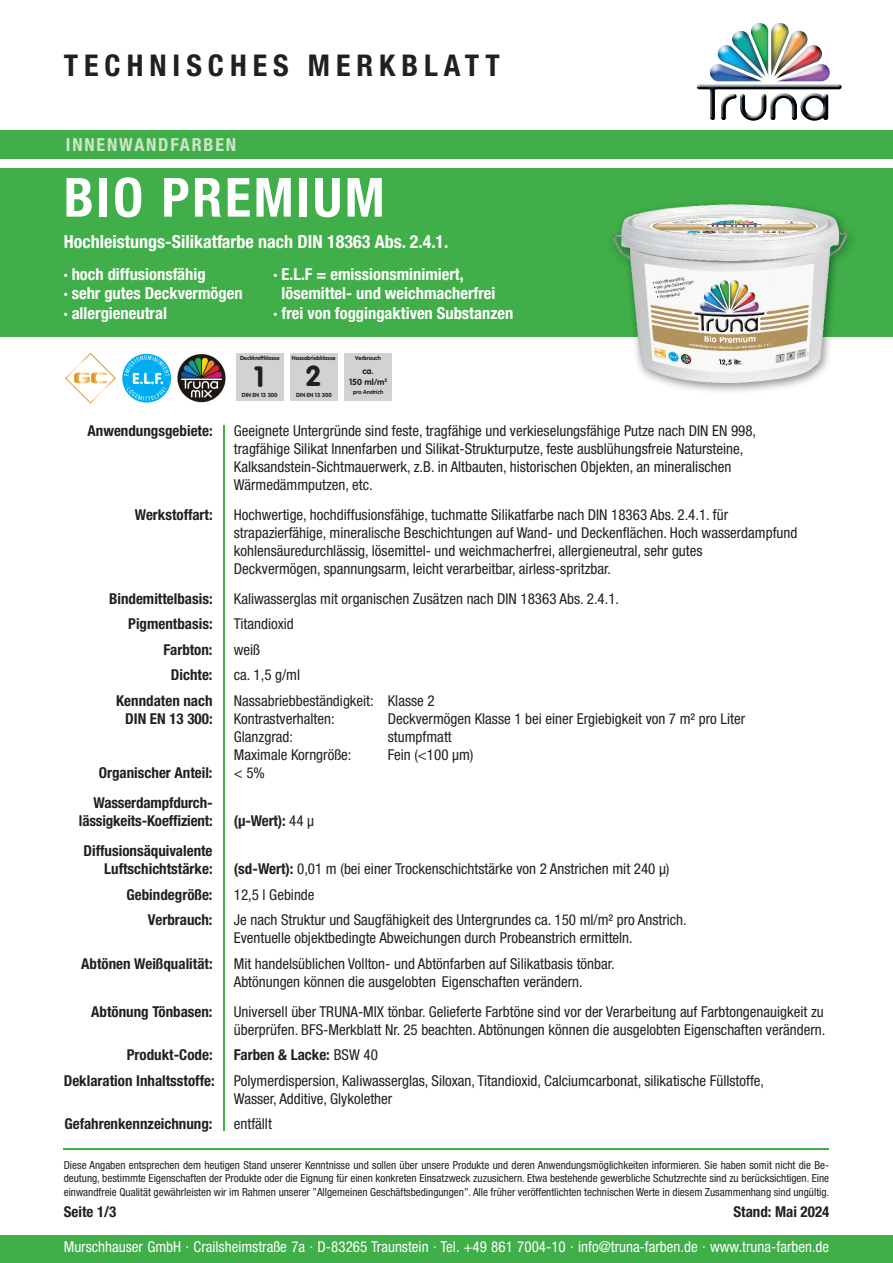
<style>
.page{position:relative;width:893px;height:1263px;background:#fff}
.page>*{position:absolute;margin:0;border:0;box-sizing:border-box;transform-origin:0 0}
.t1{font:700 condensed 54px "Helvetica Neue LT Pro";letter-spacing:.05em;color:#fff}
.t2{font:700 condensed 30px "Helvetica Neue LT Pro";letter-spacing:.2em;color:#231f20}
.t3{font:28.65px "VAG Rounded Bold";color:#231f20}
.t4{font:700 condensed 18px "Helvetica Neue LT Pro";color:#fff}
.t5{font:700 condensed 18px "Helvetica Neue LT Pro";letter-spacing:.1em;color:#cfe5c9}
.t6{font:700 condensed 16.5px/19.5px "Helvetica Neue LT Pro";color:#fff}
.t7{font:condensed 15px/18px "Helvetica Neue LT Pro";color:#231f20}
.t8{font:700 condensed 15px/18px "Helvetica Neue LT Pro";color:#231f20;text-align:right}
.t9{font:condensed 15px "Helvetica Neue LT Pro";color:#fff}
.t10{font:condensed 11.1px/13.5px "Helvetica Neue LT Pro";color:#231f20;text-align:justify}
.t11{font:8.55px/10.5px "VAG Rounded Bold";color:#231f20;text-align:center}
.t12{font:5.7px "VAG Rounded Bold";color:#231f20}
.s1{font-weight:400}
.s2{font-weight:700}
</style>
<div class="page">
<div style="left:1px;top:168px;width:892px;height:169px;background:#40ae49"></div>
<div style="left:1px;top:130px;width:892px;height:29px;background:#40ae49"></div>
<img style="left:697px;top:23px;width:145px;height:98px">
<img style="left:177px;top:353px;width:49px;height:50px">
<svg style="left:65px;top:353px;width:106px;height:51px"></svg>
<div style="left:236px;top:353px;width:47px;height:48px;background:#d1d2d4"></div>
<div style="left:290px;top:353px;width:48px;height:48px;background:#d1d2d4"></div>
<div style="left:344px;top:353px;width:48px;height:48px;background:#d1d2d4"></div>
<hr style="left:64px;top:1148px;width:765px;height:2px;background:#40ae49">
<div style="left:0;top:1235px;width:893px;height:28px;background:#40ae49"></div>
<hr style="left:223px;top:425px;width:2px;height:706px;background:#40ae49">
<img style="left:613px;top:203px;width:239px;height:189px">
<h2 class="t2" style="left:64px;top:47px;width:437px">TECHNISCHES MERKBLATT</h2>
<p class="t5" style="left:66px;top:133px;width:172px">INNENWANDFARBEN</p>
<h1 class="t1" style="left:64px;top:165px;width:322px">BIO PREMIUM</h1>
<p class="t4" style="left:64px;top:230px;width:386px">Hochleistungs-Silikatfarbe nach DIN 18363 Abs. 2.4.1.</p>
<p class="t6" style="left:64px;top:264px;width:180px">· hoch diffusionsfähig<br>· sehr gutes Deckvermögen · allergieneutral</p>
<p class="t6" style="left:274px;top:264px;width:192px">· E.L.F = emissionsminimiert,</p>
<p class="t6" style="left:281px;top:283px;width:216px">lösemittel- und weichmacherfrei</p>
<p class="t6" style="left:274px;top:303px;width:241px">· frei von foggingaktiven Substanzen</p>
<p class="t12" style="left:240px;top:355px;width:41px">Deckkraftklasse</p>
<p class="t12" style="left:292px;top:355px;width:45px">Nassabriebklasse</p>
<p class="t12" style="left:355px;top:355px;width:27px">Verbrauch</p>
<p class="t12" style="left:242px;top:392px;width:37px">DIN EN 13 300</p>
<p class="t12" style="left:296px;top:392px;width:37px">DIN EN 13 300</p>
<h3 class="t3" style="left:254px;top:360px;width:12px">1</h3>
<h3 class="t3" style="left:305px;top:359px;width:18px">2</h3>
<p class="t11" style="left:349px;top:366px;width:40px">ca.<br>150 ml/m<sup>2</sup></p>
<p class="t12" style="left:353px;top:388px;width:31px">pro Anstrich</p>
<p class="t8" style="left:88px;top:421px;width:126px">Anwendungsgebiete:</p>
<p class="t7" style="left:234px;top:422px;width:524px">Geeignete Untergründe sind feste, tragfähige und verkieselungsfähige Putze nach DIN EN 998, tragfähige Silikat Innenfarben und Silikat-Strukturputze, feste ausblühungsfreie Natursteine, Kalksandstein-Sichtmauerwerk, z.B. in Altbauten, historischen Objekten, an mineralischen Wärmedämmputzen, etc.</p>
<p class="t8" style="left:135px;top:505px;width:79px">Werkstoffart:</p>
<p class="t7" style="left:234px;top:506px;width:565px">Hochwertige, hochdiffusionsfähige, tuchmatte Silikatfarbe nach DIN 18363 Abs. 2.4.1. für strapazierfähige, mineralische Beschichtungen auf Wand- und Deckenflächen. Hoch wasserdampfund kohlensäuredurchlässig, lösemittel- und weichmacherfrei, allergieneutral, sehr gutes<br>Deckvermögen, spannungsarm, leicht verarbeitbar, airless-spritzbar.</p>
<p class="t8" style="left:109px;top:589px;width:105px">Bindemittelbasis:</p>
<p class="t7" style="left:234px;top:590px;width:387px">Kaliwasserglas mit organischen Zusätzen nach DIN 18363 Abs. 2.4.1.</p>
<p class="t8" style="left:128px;top:615px;width:86px">Pigmentbasis:</p>
<p class="t7" style="left:234px;top:615px;width:61px">Titandioxid</p>
<p class="t8" style="left:163px;top:640px;width:51px">Farbton:</p>
<p class="t7" style="left:234px;top:641px;width:28px">weiß</p>
<p class="t8" style="left:171px;top:666px;width:43px">Dichte:</p>
<p class="t7" style="left:234px;top:666px;width:68px">ca. 1,5 g/ml</p>
<p class="t8" style="left:116px;top:691px;width:98px">Kenndaten nach</p>
<p class="t7" style="left:234px;top:692px;width:202px">Nassabriebbeständigkeit: Klasse 2</p>
<p class="t8" style="left:125px;top:709px;width:89px">DIN EN 13 300:</p>
<p class="t7" style="left:234px;top:710px;width:102px">Kontrastverhalten:</p>
<p class="t7" style="left:388px;top:710px;width:359px">Deckvermögen Klasse 1 bei einer Ergiebigkeit von 7 m² pro Liter</p>
<p class="t7" style="left:234px;top:728px;width:61px">Glanzgrad:</p>
<p class="t7" style="left:388px;top:728px;width:66px">stumpfmatt</p>
<p class="t7" style="left:234px;top:746px;width:119px">Maximale Korngröße:</p>
<p class="t7" style="left:388px;top:746px;width:87px">Fein (&lt;100 μm)</p>
<p class="t8" style="left:99px;top:763px;width:115px">Organischer Anteil:</p>
<p class="t7" style="left:234px;top:764px;width:33px">&lt; 5%</p>
<p class="t8" style="left:79px;top:793px;width:135px">Wasserdampfdurch&shy;lässigkeits-Koeffizient:</p>
<p class="t8" style="left:234px;top:811px;width:82px">(μ-Wert): <span class="s1">44 μ</span></p>
<p class="t8" style="left:83px;top:841px;width:131px">Diffusionsäquivalente<br>Luftschichtstärke:</p>
<p class="t7" style="left:234px;top:860px;width:437px"><span class="s2">(sd-Wert):</span> 0,01 m (bei einer Trockenschichtstärke von 2 Anstrichen mit 240 μ)</p>
<p class="t8" style="left:127px;top:885px;width:88px">Gebindegröße:</p>
<p class="t7" style="left:234px;top:885px;width:82px">12,5 l Gebinde</p>
<p class="t8" style="left:148px;top:910px;width:66px">Verbrauch:</p>
<p class="t7" style="left:234px;top:911px;width:454px">Je nach Struktur und Saugfähigkeit des Untergrundes ca. 150 ml/m² pro Anstrich.<br>Eventuelle objektbedingte Abweichungen durch Probeanstrich ermitteln.</p>
<p class="t8" style="left:81px;top:954px;width:133px">Abtönen Weißqualität:</p>
<p class="t7" style="left:234px;top:954px;width:382px">Mit handelsüblichen Vollton- und Abtönfarben auf Silikatbasis tönbar.<br>Abtönungen können die ausgelobten Eigenschaften verändern.</p>
<p class="t8" style="left:91px;top:1002px;width:123px">Abtönung Tönbasen:</p>
<p class="t7" style="left:234px;top:1002px;width:593px">Universell über TRUNA-MIX tönbar. Gelieferte Farbtöne sind vor der Verarbeitung auf Farbtongenauigkeit zu überprüfen. BFS-Merkblatt Nr. 25 beachten. Abtönungen können die ausgelobten Eigenschaften verändern.</p>
<p class="t8" style="left:127px;top:1045px;width:87px">Produkt-Code:</p>
<p class="t8" style="left:234px;top:1045px;width:146px">Farben &amp; Lacke: <span class="s1">BSW 40</span></p>
<p class="t8" style="left:64px;top:1071px;width:152px">Deklaration Inhaltsstoffe:</p>
<p class="t7" style="left:234px;top:1071px;width:532px">Polymerdispersion, Kaliwasserglas, Siloxan, Titandioxid, Calciumcarbonat, silikatische Füllstoffe,<br>Wasser, Additive, Glykolether</p>
<p class="t8" style="left:65px;top:1114px;width:150px">Gefahrenkennzeichnung:</p>
<p class="t7" style="left:234px;top:1115px;width:40px">entfällt</p>
<p class="t10" style="left:64px;top:1158px;width:767px">Diese Angaben entsprechen dem heutigen Stand unserer Kenntnisse und sollen über unsere Produkte und deren Anwendungsmöglichkeiten informieren. Sie haben somit nicht die Be&shy;deutung, bestimmte Eigenschaften der Produkte oder die Eignung für einen konkreten Einsatzweck zuzusichern. Etwa bestehende gewerbliche Schutzrechte sind zu berücksichtigen. Eine einwandfreie Qualität gewährleisten wir im Rahmen unserer ”Allgemeinen Geschäftsbedingungen”. Alle früher veröffentlichten technischen Werte in diesem Zusammenhang sind ungültig.</p>
<p class="t8" style="left:64px;top:1202px;width:54px">Seite 1/3</p>
<p class="t8" style="left:733px;top:1202px;width:97px">Stand: Mai 2024</p>
<p class="t9" style="left:64px;top:1238px;width:767px">Murschhauser GmbH · Crailsheimstraße 7a · D-83265 Traunstein · Tel. +49 861 7004-10 · info@truna-farben.de · www.truna-farben.de</p>
</div>
